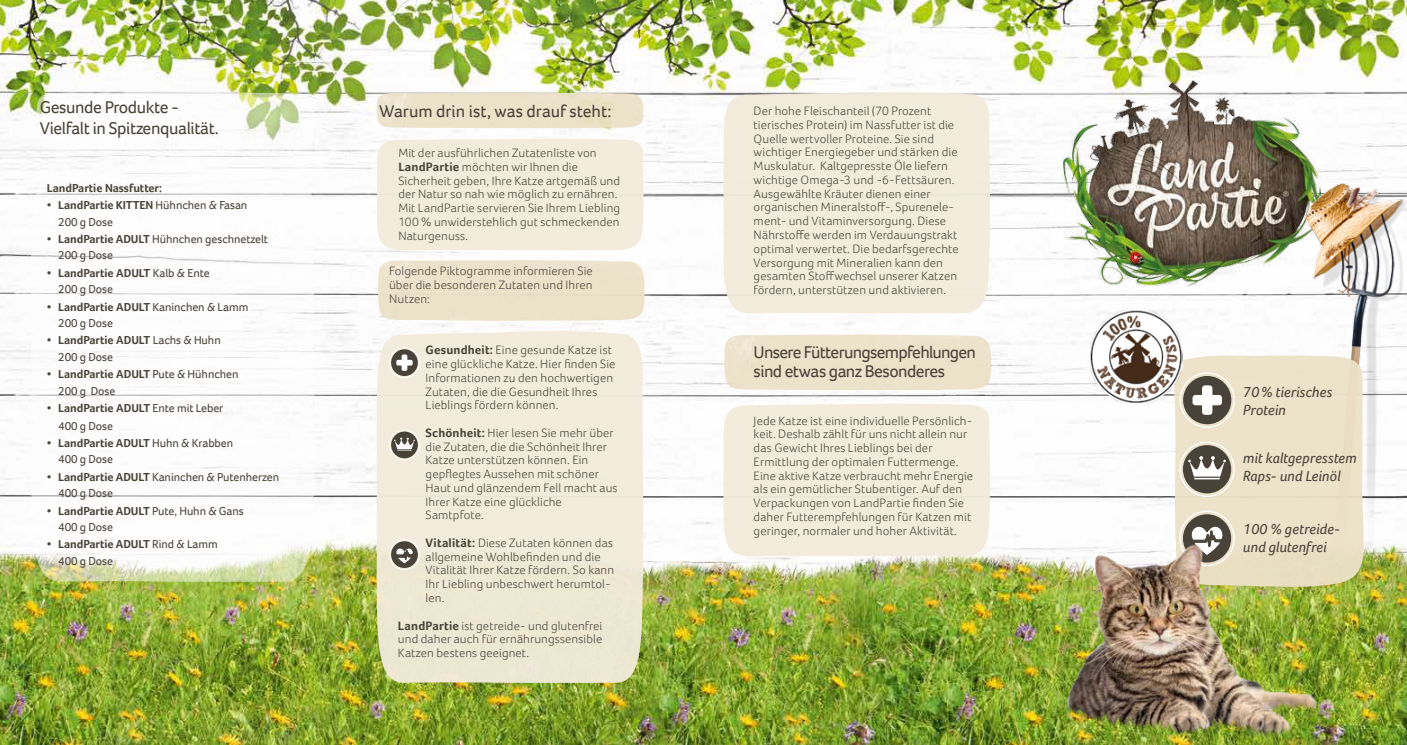
<style>
.page{position:relative;width:1407px;height:745px;background:#fff}
.page>*{position:absolute;margin:0;border:0;box-sizing:border-box;transform-origin:0 0}
.t1{font:17.5px/19.2px "Foco";letter-spacing:-.035em;color:#484238}
.t2{font:17.5px/21px "Foco";letter-spacing:-.02em;color:#494339}
.t3{font:17.5px "Foco";letter-spacing:-.005em;color:#484238}
.t4{font:italic 15px/18px "Foco";color:#484238}
.t5{font:300 12.5px/13.8px "Foco";letter-spacing:.01em;color:#484238}
.t6{font:11.88px/16.2px "Foco";letter-spacing:-.005em;color:#494339}
.t7{font:700 11.88px "Foco";letter-spacing:-.005em;color:#494339}
.s1{font-weight:700}
</style>
<div class="page">
<img style="left:0;top:0;width:1407px;height:744px">
<div style="left:378px;top:260px;width:266px;height:61px;background:#ede2ca"></div>
<div style="left:724px;top:334px;width:267px;height:56px;background:#ede2ca"></div>
<img style="left:1063px;top:80px;width:258px;height:206px">
<img style="left:1276px;top:183px;width:131px;height:378px">
<div style="left:1174px;top:354px;width:191px;height:159px;background:#ede2ca"></div>
<img style="left:1358px;top:364px;width:7px;height:149px">
<svg style="left:1179px;top:372px;width:56px;height:55px"></svg>
<div style="left:1183px;top:376px;width:48px;height:48px;background:#484238;border-radius:50%"></div>
<div style="left:1202px;top:385px;width:10px;height:29px;background:#fff;border-radius:3px"></div>
<div style="left:1192px;top:394px;width:30px;height:11px;background:#fff;border-radius:3px"></div>
<svg style="left:1179px;top:441px;width:56px;height:55px;background:#a39c90"></svg>
<svg style="left:1179px;top:510px;width:56px;height:3px"></svg>
<svg style="left:298px;top:168px;width:18px;height:414px"></svg>
<img style="left:298px;top:169px;width:8px;height:153px">
<div style="left:26px;top:162px;width:272px;height:425px;background:#fff"></div>
<div style="left:377px;top:138px;width:268px;height:113px;background:#f3ecdd"></div>
<div style="left:723px;top:91px;width:268px;height:223px;background:#f3ecdd"></div>
<div style="left:723px;top:403px;width:268px;height:154px;background:#f3ecdd"></div>
<svg style="left:376px;top:329px;width:268px;height:354px;background:#efe9d8"></svg>
<svg style="left:389px;top:347px;width:31px;height:31px"></svg>
<svg style="left:391px;top:349px;width:27px;height:27px"></svg>
<div style="left:402px;top:354px;width:5px;height:16px;background:#fff;border-radius:2px"></div>
<div style="left:396px;top:359px;width:17px;height:6px;background:#fff;border-radius:2px"></div>
<svg style="left:389px;top:429px;width:31px;height:31px"></svg>
<svg style="left:389px;top:539px;width:31px;height:30px"></svg>
<img style="left:1032px;top:513px;width:356px;height:231px">
<img style="left:1090px;top:309px;width:92px;height:94px">
<img style="left:37px;top:92px;width:277px;height:57px">
<img style="left:377px;top:92px;width:266px;height:36px">
<h1 class="t2" style="left:40px;top:96px;width:180px">Gesunde Produkte -<br>Vielfalt in Spitzenqualität.</h1>
<h1 class="t3" style="left:379px;top:99px;width:234px">Warum drin ist, was drauf steht:</h1>
<p class="t7" style="left:47px;top:181px;width:117px">LandPartie Nassfutter:</p>
<p class="t6" style="left:58px;top:197px;width:191px;text-indent:-11px"><span class="s1">• LandPartie KITTEN</span> Hühnchen &amp; Fasan<br>200 g Dose</p>
<p class="t6" style="left:58px;top:231px;width:211px;text-indent:-11px"><span class="s1">• LandPartie ADULT</span> Hühnchen geschnetzelt<br>200 g Dose</p>
<p class="t6" style="left:58px;top:264px;width:153px;text-indent:-11px"><span class="s1">• LandPartie ADULT</span> Kalb &amp; Ente<br>200 g Dose</p>
<p class="t6" style="left:58px;top:298px;width:192px;text-indent:-11px"><span class="s1">• LandPartie ADULT</span> Kaninchen &amp; Lamm<br>200 g Dose</p>
<p class="t6" style="left:58px;top:332px;width:164px;text-indent:-11px"><span class="s1">• LandPartie ADULT</span> Lachs &amp; Huhn<br>200 g Dose</p>
<p class="t6" style="left:58px;top:366px;width:182px;text-indent:-11px"><span class="s1">• LandPartie ADULT</span> Pute &amp; Hühnchen<br>200 g Dose</p>
<p class="t6" style="left:58px;top:399px;width:167px;line-height:17.5px;text-indent:-11px"><span class="s1">• LandPartie ADULT</span> Ente mit Leber<br>400 g Dose</p>
<p class="t6" style="left:58px;top:434px;width:177px;text-indent:-11px"><span class="s1">• LandPartie ADULT</span> Huhn &amp; Krabben<br>400 g Dose</p>
<p class="t6" style="left:58px;top:468px;width:222px;text-indent:-11px"><span class="s1">• LandPartie ADULT</span> Kaninchen &amp; Putenherzen<br>400 g Dose</p>
<p class="t6" style="left:58px;top:502px;width:187px;text-indent:-11px"><span class="s1">• LandPartie ADULT</span> Pute, Huhn &amp; Gans<br>400 g Dose</p>
<p class="t6" style="left:58px;top:536px;width:161px;text-indent:-11px"><span class="s1">• LandPartie ADULT</span> Rind &amp; Lamm<br>400 g Dose</p>
<p class="t5" style="left:398px;top:146px;width:223px">Mit der ausführlichen Zutatenliste von <span class="s1">LandPartie</span> möchten wir Ihnen die Sicherheit geben, Ihre Katze artgemäß und der Natur so nah wie möglich zu ernähren.<br>Mit LandPartie servieren Sie Ihrem Liebling 100 % unwiderstehlich gut schmeckenden Naturgenuss.</p>
<p class="t5" style="left:389px;top:264px;width:205px;text-align:justify">Folgende Piktogramme informieren Sie über die besonderen Zutaten und Ihren Nutzen:</p>
<p class="t5" style="left:426px;top:343px;width:191px"><span class="s1">Gesundheit:</span> Eine gesunde Katze ist eine glückliche Katze. Hier finden Sie Informationen zu den hochwertigen Zutaten, die die Gesundheit Ihres Lieblings fördern können.</p>
<p class="t5" style="left:426px;top:425px;width:193px"><span class="s1">Schönheit:</span> Hier lesen Sie mehr über die Zutaten, die die Schönheit Ihrer<br>Katze unterstützen können. Ein gepflegtes Aussehen mit schöner<br>Haut und glänzendem Fell macht aus<br>Ihrer Katze eine glückliche<br>Samtpfote.</p>
<p class="t5" style="left:426px;top:535px;width:190px"><span class="s1">Vitalität:</span> Diese Zutaten können das allgemeine Wohlbefinden und die<br>Vitalität Ihrer Katze fördern. So kann<br>Ihr Liebling unbeschwert herumtol&shy;len.</p>
<p class="t5" style="left:398px;top:618px;width:206px;text-align:justify"><span class="s1">LandPartie</span> ist getreide- und glutenfrei und daher auch für ernährungssensible Katzen bestens geeignet.</p>
<p class="t5" style="left:753px;top:104px;width:207px">Der hohe Fleischanteil (70 Prozent tierisches Protein) im Nassfutter ist die Quelle wertvoller Proteine. Sie sind wichtiger Energiegeber und stärken die Muskulatur. Kaltgepresste Öle liefern wichtige Omega-3 und -6-Fettsäuren.<br>Ausgewählte Kräuter dienen einer organischen Mineralstoff-, Spurenele&shy;ment- und Vitaminversorgung. Diese Nährstoffe werden im Verdauungstrakt optimal verwertet. Die bedarfsgerechte Versorgung mit Mineralien kann den gesamten Stoffwechsel unserer Katzen fördern, unterstützen und aktivieren.</p>
<h1 class="t1" style="left:753px;top:342px;width:224px">Unsere Fütterungsempfehlungen sind etwas ganz Besonderes</h1>
<p class="t5" style="left:753px;top:413px;width:221px">Jede Katze ist eine individuelle Persönlich&shy;keit. Deshalb zählt für uns nicht allein nur das Gewicht Ihres Lieblings bei der Ermittlung der optimalen Futtermenge.<br>Eine aktive Katze verbraucht mehr Energie als ein gemütlicher Stubentiger. Auf den Verpackungen von LandPartie finden Sie daher Futterempfehlungen für Katzen mit geringer, normaler und hoher Aktivität.</p>
<p class="t4" style="left:1243px;top:383px;width:91px">70% tierisches<br>Protein</p>
<p class="t4" style="left:1243px;top:449px;width:115px">mit kaltgepresstem<br>Raps- und Leinöl</p>
<p class="t4" style="left:1243px;top:519px;width:99px">100 % getreide&shy;und glutenfrei</p>
</div>
